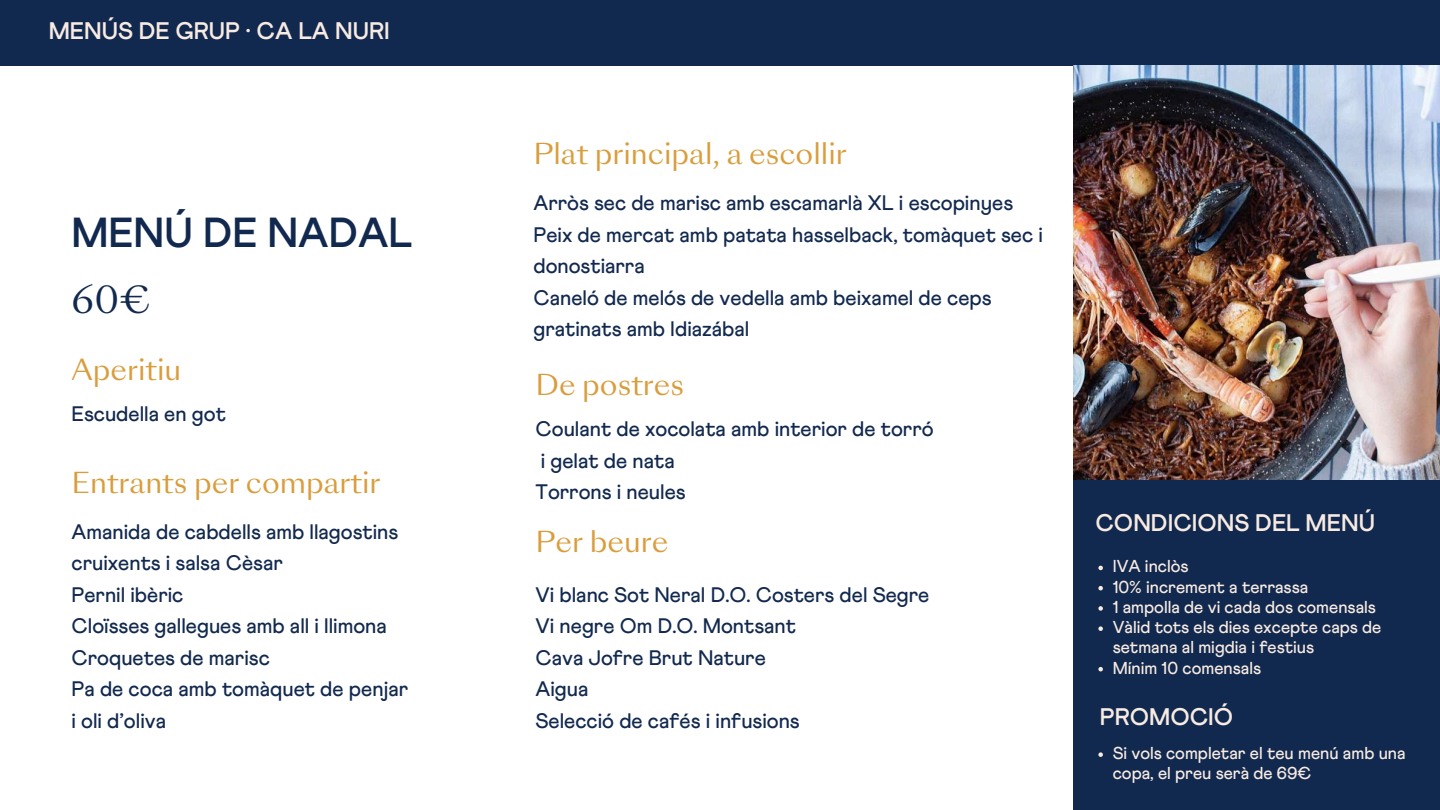
<style>
.page{position:relative;width:1440px;height:810px;background:#fff}
.page>*{position:absolute;margin:0;border:0;box-sizing:border-box;transform-origin:0 0}
.t1{font:700 42px "Athletics";color:#12294f}
.t2{font:36px "Sang Bleu Sunrise";color:#12294f}
.t3{font:28px "Sang Bleu Sunrise";color:#d99d3c}
.t4{font:700 24px "Athletics";color:#f8ebe2}
.t5{font:500 21px/31.5px "Athletics";color:#12294f}
.t6{font:500 17.2px/20.2px "Athletics";color:#f8ebe2}
</style>
<div class="page">
<div style="left:0;top:0;width:1440px;height:65px;background:#12294f"></div>
<div style="left:1073px;top:479px;width:367px;height:331px;background:#12294f"></div>
<img style="left:1073px;top:65px;width:367px;height:414px">
<svg style="left:1098px;top:566px;width:5px;height:4px"></svg>
<svg style="left:1098px;top:586px;width:5px;height:4px"></svg>
<svg style="left:1098px;top:606px;width:5px;height:5px"></svg>
<svg style="left:1098px;top:626px;width:5px;height:5px"></svg>
<svg style="left:1098px;top:667px;width:5px;height:4px"></svg>
<svg style="left:1098px;top:752px;width:5px;height:5px"></svg>
<p class="t4" style="left:49px;top:20px;width:343px">MENÚS DE GRUP · CA LA NURI</p>
<h1 class="t1" style="left:72px;top:214px;width:342px">MENÚ DE NADAL</h1>
<h2 class="t2" style="left:72px;top:285px;width:81px">60€</h2>
<h3 class="t3" style="left:72px;top:359px;width:111px">Aperitiu</h3>
<p class="t5" style="left:72px;top:399px;width:156px">Escudella en got</p>
<h3 class="t3" style="left:72px;top:472px;width:311px">Entrants per compartir</h3>
<p class="t5" style="left:72px;top:517px;width:338px">Amanida de cabdells amb llagostins cruixents i salsa Cèsar<br>Pernil ibèric<br>Cloïsses gallegues amb all i llimona<br>Croquetes de marisc<br>Pa de coca amb tomàquet de penjar i oli d’oliva</p>
<h3 class="t3" style="left:533px;top:143px;width:315px">Plat principal, a escollir</h3>
<p class="t5" style="left:533px;top:188px;width:511px">Arròs sec de marisc amb escamarlà XL i escopinyes Peix de mercat amb patata hasselback, tomàquet sec i donostiarra<br>Caneló de melós de vedella amb beixamel de ceps gratinats amb Idiazábal</p>
<h3 class="t3" style="left:536px;top:373px;width:150px">De postres</h3>
<p class="t5" style="left:536px;top:414px;width:400px">Coulant de xocolata amb interior de torró i gelat de nata<br>Torrons i neules</p>
<h3 class="t3" style="left:536px;top:530px;width:134px">Per beure</h3>
<p class="t5" style="left:536px;top:580px;width:395px">Vi blanc Sot Neral D.O. Costers del Segre<br>Vi negre Om D.O. Montsant<br>Cava Jofre Brut Nature<br>Aigua<br>Selecció de cafés i infusions</p>
<p class="t4" style="left:1095px;top:512px;width:281px">CONDICIONS DEL MENÚ</p>
<p class="t6" style="left:1113px;top:557px;width:270px">IVA inclòs<br>10% increment a terrassa<br>1 ampolla de vi cada dos comensals<br>Vàlid tots els dies excepte caps de setmana al migdia i festius<br>Mínim 10 comensals</p>
<p class="t4" style="left:1100px;top:706px;width:135px">PROMOCIÓ</p>
<p class="t6" style="left:1113px;top:744px;width:294px">Si vols completar el teu menú amb una copa, el preu serà de 69€</p>
</div>
